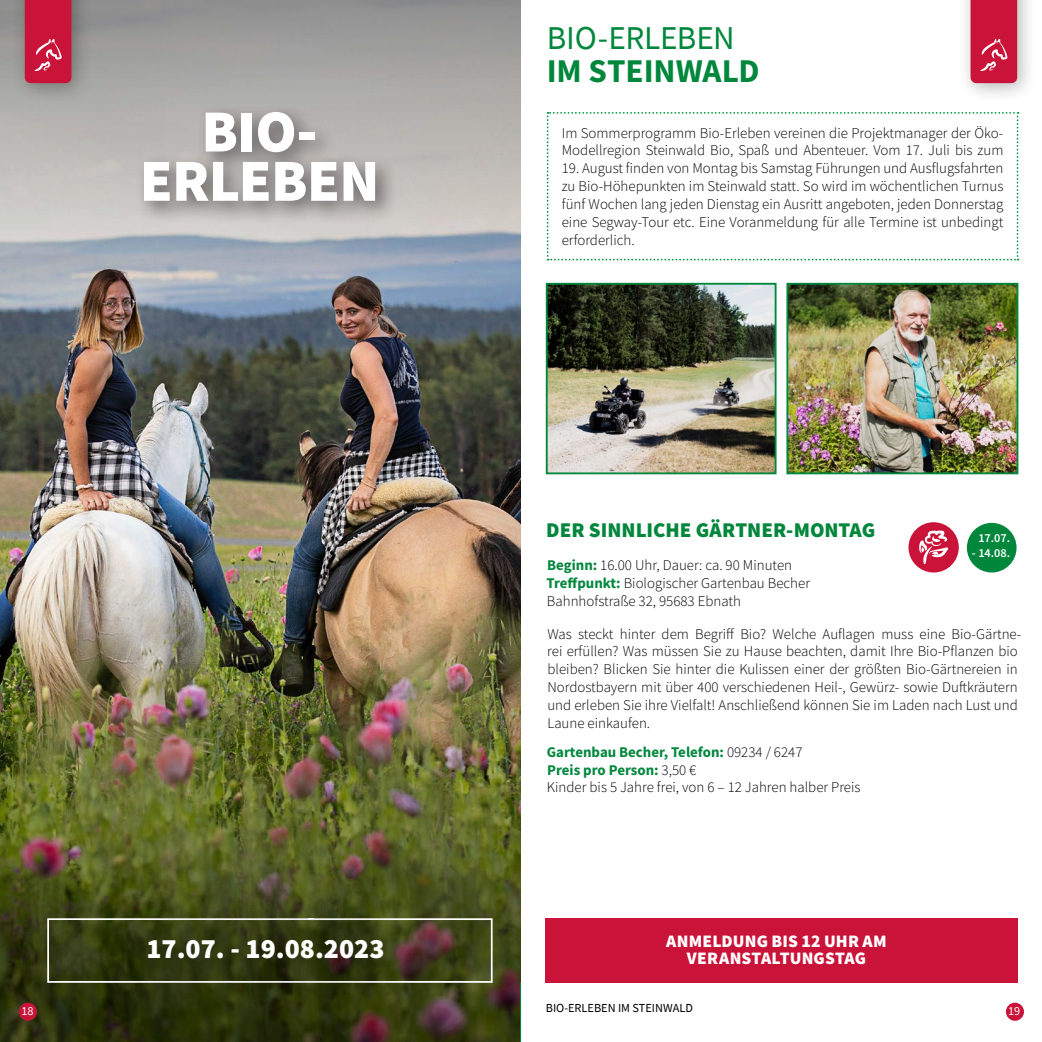
<style>
.page{position:relative;width:1042px;height:1042px;background:#fff}
.page>*{position:absolute;margin:0;border:0;box-sizing:border-box;transform-origin:0 0}
.t1{font:900 59.85px/49.2px "Source Sans Pro";letter-spacing:-.015em;color:#fff;text-align:center}
.t2{font:33.25px "Source Sans Pro";letter-spacing:-.005em;color:#00873c}
.t3{font:700 33.25px "Source Sans Pro";letter-spacing:-.005em;color:#00873c}
.t4{font:900 28px "Source Sans Pro";color:#fff}
.t5{font:900 21px "Source Sans Pro";color:#00873c}
.t6{font:900 17.5px/17.5px "Source Sans Pro";letter-spacing:.01em;color:#fff;text-align:center}
.t7{font:300 14.88px/17.8px "Source Sans Pro";color:#000}
.t8{font:12.25px "Source Sans Pro";color:#000}
.t9{font:600 12.25px "Source Sans Pro";color:#fff}
.t10{font:12.25px "Source Sans Pro";color:#fff}
.s1{font-weight:700;color:#00873c}
</style>
<div class="page">
<div style="left:1006px;top:1002px;width:18px;height:19px;background:#ca1339;border-radius:50%"></div>
<img style="left:0;top:380px;width:521px;height:281px">
<svg style="left:0;top:0;width:521px;height:380px;background:#969799"></svg>
<div style="left:135px;top:103px;width:263px;height:121px;background:#000;opacity:.5"></div>
<img style="left:0;top:661px;width:521px;height:381px">
<svg style="left:46px;top:917px;width:447px;height:66px;background:#4b4d2a"></svg>
<img style="left:549px;top:286px;width:224px;height:185px">
<div style="left:546px;top:283px;width:230px;height:191px;border:2px solid #00873c"></div>
<img style="left:789px;top:286px;width:226px;height:185px">
<div style="left:786px;top:283px;width:232px;height:191px;border:2px solid #00873c"></div>
<div style="left:19px;top:1002px;width:18px;height:19px;background:#ca1339;border-radius:50%"></div>
<div style="left:967px;top:523px;width:49px;height:49px;background:#00873c;border-radius:50%"></div>
<svg style="left:110px;top:900px;width:312px;height:99px;background:#3a3f19"></svg>
<div style="left:908px;top:522px;width:51px;height:50px;background:#ca1339;border-radius:50%"></div>
<svg style="left:919px;top:530px;width:29px;height:34px"></svg>
<div style="left:546px;top:918px;width:472px;height:65px;background:#ca1339"></div>
<svg style="left:547px;top:112px;width:471px;height:148px"></svg>
<div style="left:12px;top:0;width:80px;height:103px;background:#000;opacity:.28"></div>
<svg style="left:25px;top:0;width:46px;height:83px;background:#cc1e42"></svg>
<div style="left:957px;top:0;width:80px;height:103px;background:#000;opacity:.28"></div>
<svg style="left:970px;top:0;width:47px;height:83px;background:#cc2144"></svg>
<h1 class="t1" style="left:140px;top:106px;width:241px">BIO-<br>ERLEBEN</h1>
<p class="t10" style="left:21px;top:1003px;width:14px">18</p>
<h3 class="t4" style="left:146px;top:929px;width:240px">17.07. - 19.08.2023</h3>
<h2 class="t2" style="left:547px;top:16px;width:189px">BIO-ERLEBEN</h2>
<h2 class="t3" style="left:547px;top:48px;width:214px">IM STEINWALD</h2>
<p class="t7" style="left:562px;top:124px;width:443px">Im Sommerprogramm Bio-Erleben vereinen die Projektmanager der Öko-<br>Modellregion Steinwald Bio, Spaß und Abenteuer. Vom 17. Juli bis zum</p>
<p class="t7" style="left:562px;top:159px;width:443px;text-align:justify">19. August finden von Montag bis Samstag Führungen und Ausflugsfahrten zu Bio-Höhepunkten im Steinwald statt. So wird im wöchentlichen Turnus fünf Wochen lang jeden Dienstag ein Ausritt angeboten, jeden Donnerstag eine Segway-Tour etc. Eine Voranmeldung für alle Termine ist unbedingt erforderlich.</p>
<h3 class="t5" style="left:546px;top:515px;width:330px">DER SINNLICHE GÄRTNER-MONTAG</h3>
<p class="t7" style="left:546px;top:556px;width:265px"><span class="s1">Beginn:</span> 16.00 Uhr, Dauer: ca. 90 Minuten<br><span class="s1">Treffpunkt:</span> Biologischer Gartenbau Becher<br>Bahnhofstraße 32, 95683 Ebnath</p>
<p class="t9" style="left:978px;top:530px;width:33px">17.07.</p>
<p class="t9" style="left:972px;top:545px;width:40px">- 14.08.</p>
<p class="t7" style="left:547px;top:625px;width:476px">Was steckt hinter dem Begriff Bio? Welche Auflagen muss eine Bio-Gärtne&shy;rei erfüllen? Was müssen Sie zu Hause beachten, damit Ihre Bio-Pflanzen bio bleiben? Blicken Sie hinter die Kulissen einer der größten Bio-Gärtnereien in Nordostbayern mit über 400 verschiedenen Heil-, Gewürz- sowie Duftkräutern und erleben Sie ihre Vielfalt! Anschließend können Sie im Laden nach Lust und Laune einkaufen.</p>
<p class="t7" style="left:547px;top:743px;width:315px"><span class="s1">Gartenbau Becher, Telefon:</span> 09234 / 6247<br><span class="s1">Preis pro Person:</span> 3,50 €<br>Kinder bis 5 Jahre frei, von 6 – 12 Jahren halber Preis</p>
<p class="t6" style="left:666px;top:932px;width:222px">ANMELDUNG BIS 12 UHR AM<br>VERANSTALTUNGSTAG</p>
<p class="t8" style="left:546px;top:1000px;width:149px">BIO-ERLEBEN IM STEINWALD</p>
<p class="t10" style="left:1008px;top:1003px;width:14px">19</p>
</div>
